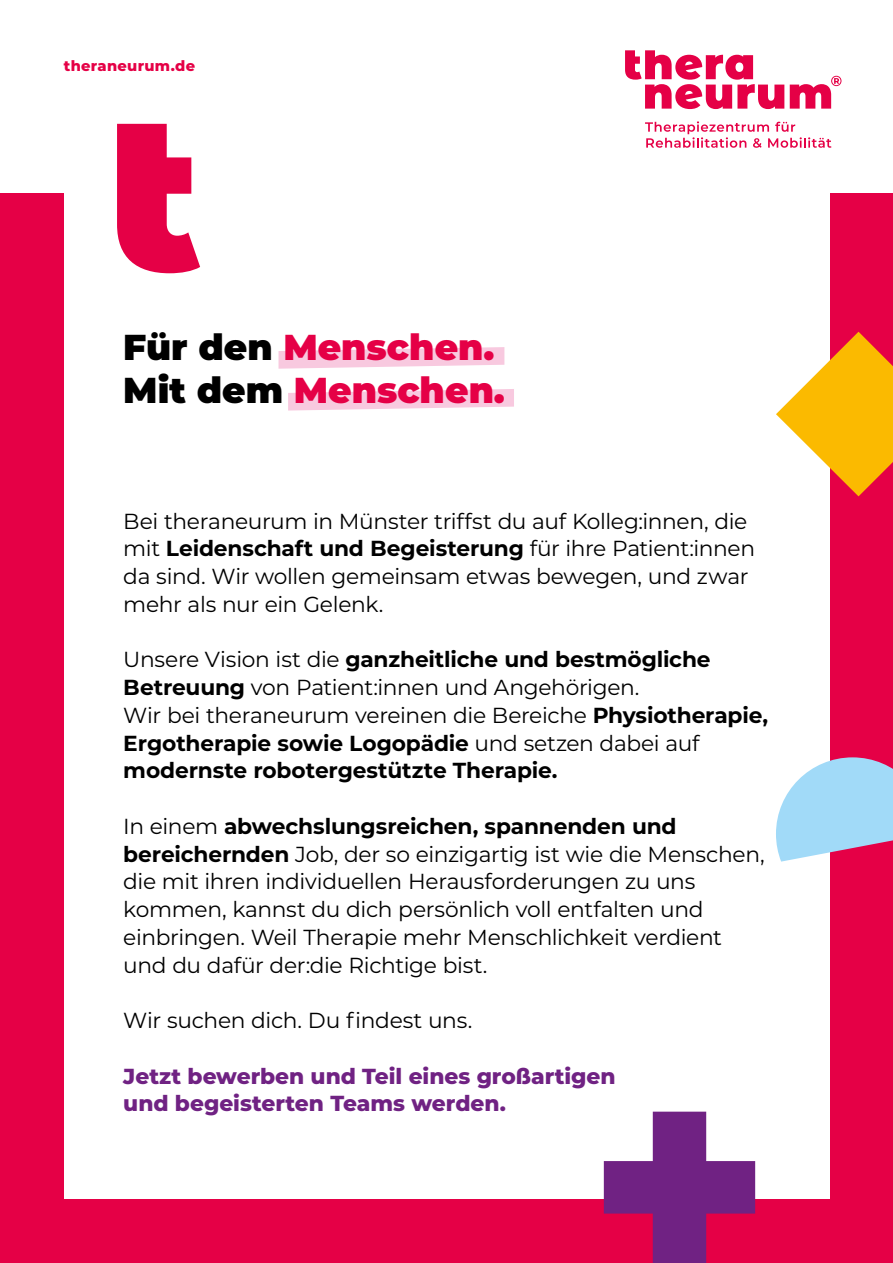
<style>
.page{position:relative;width:893px;height:1263px;background:#fff}
.page>*{position:absolute;margin:0;border:0;box-sizing:border-box;transform-origin:0 0}
.t1{font:900 36px/43.2px "Montserrat";color:#e50046}
.t2{font:21.75px/27.8px "Montserrat";letter-spacing:-.015em;color:#000}
.t3{font:700 21.75px/27.8px "Montserrat";letter-spacing:-.005em;color:#000}
.t4{font:800 21.75px/27.8px "Montserrat";color:#702283}
.t5{font:800 14.7px "Montserrat";letter-spacing:.02em;color:#e50046}
.s1{color:#000}
.s2{font-weight:700}
.s3{font-weight:400}
</style>
<div class="page">
<div style="left:0;top:193px;width:893px;height:1070px;background:#e50046"></div>
<div style="left:64px;top:189px;width:765px;height:1010px;background:#fff"></div>
<svg style="left:288px;top:389px;width:226px;height:22px"></svg>
<svg style="left:279px;top:347px;width:225px;height:22px"></svg>
<svg style="left:625px;top:50px;width:159px;height:59px"></svg>
<svg style="left:790px;top:76px;width:51px;height:33px"></svg>
<svg style="left:645px;top:121px;width:186px;height:27px"></svg>
<svg style="left:776px;top:757px;width:117px;height:104px"></svg>
<svg style="left:776px;top:332px;width:117px;height:164px"></svg>
<svg style="left:117px;top:124px;width:83px;height:149px"></svg>
<svg style="left:604px;top:1112px;width:151px;height:151px"></svg>
<p class="t5" style="left:64px;top:55px;width:133px">theraneurum.de</p>
<p class="t1" style="left:123px;top:323px;width:383px"><span class="s1">Für den</span> Menschen.<br><span class="s1">Mit dem</span> Menschen.</p>
<p class="t2" style="left:123px;top:506px;width:633px">Bei theraneurum in Münster triffst du auf Kolleg:innen, die mit <span class="s2">Leidenschaft und Begeisterung</span> für ihre Patient:innen da sind. Wir wollen gemeinsam etwas bewegen, und zwar mehr als nur ein Gelenk.</p>
<p class="t3" style="left:123px;top:645px;width:646px"><span class="s3">Unsere Vision ist die</span> ganzheitliche und bestmögliche Betreuung <span class="s3">von Patient:innen und Angehörigen.<br>Wir bei theraneurum vereinen die Bereiche</span> Physiotherapie, Ergotherapie sowie Logopädie <span class="s3">und setzen dabei auf </span>modernste robotergestützte Therapie.</p>
<p class="t2" style="left:123px;top:811px;width:643px">In einem <span class="s2">abwechslungsreichen, spannenden und bereichernden</span> Job, der so einzigartig ist wie die Menschen, die mit ihren individuellen Herausforderungen zu uns kommen, kannst du dich persönlich voll entfalten und einbringen. Weil Therapie mehr Menschlichkeit verdient und du dafür der:die Richtige bist.</p>
<p class="t2" style="left:123px;top:1006px;width:351px">Wir suchen dich. Du findest uns.</p>
<p class="t4" style="left:123px;top:1061px;width:494px">Jetzt bewerben und Teil eines großartigen und begeisterten Teams werden.</p>
</div>
